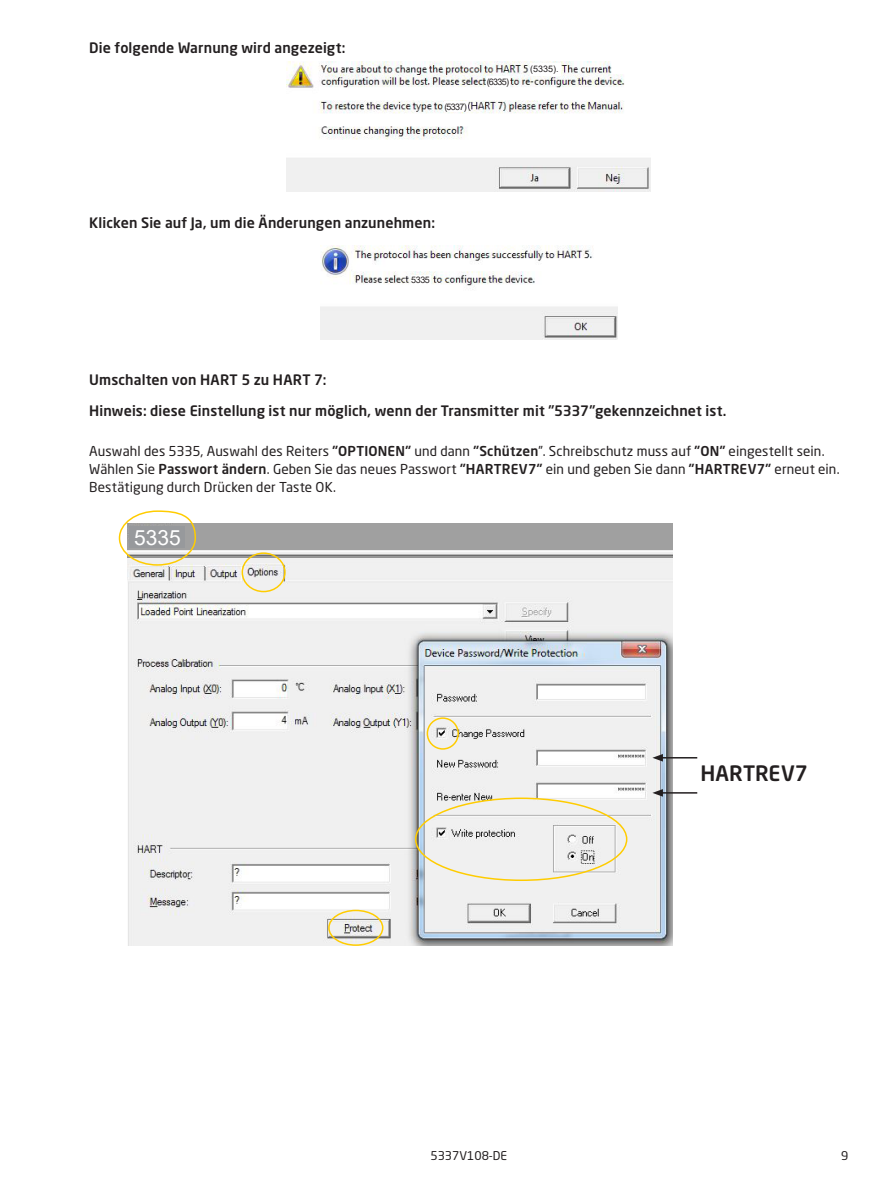
<style>
.page{position:relative;width:893px;height:1191px;background:#fff}
.page>*{position:absolute;margin:0;border:0;box-sizing:border-box;transform-origin:0 0}
.t1{font:500 21px "Neo Sans Pro";letter-spacing:.005em;color:#231f20}
.t2{font:21px "Arial";color:#fff}
.t3{font:500 14.25px/30.8px "Neo Sans Pro";letter-spacing:.01em;color:#231f20}
.t4{font:13.5px/18px "Neo Sans Pro";letter-spacing:.005em;color:#231f20}
.t5{font:12px "Neo Sans Pro";color:#231f20}
.t6{font:9px "Arial";letter-spacing:-.065em;color:#231f20}
.s1{font-weight:500}
</style>
<div class="page">
<img style="left:321px;top:246px;width:296px;height:94px">
<div style="left:411px;top:275px;width:20px;height:9px;background:#fff"></div>
<img style="left:287px;top:62px;width:364px;height:129px">
<div style="left:530px;top:63px;width:31px;height:12px;background:#fff"></div>
<div style="left:487px;top:76px;width:23px;height:10px;background:#fff"></div>
<div style="left:444px;top:101px;width:24px;height:10px;background:#fff"></div>
<img style="left:127px;top:524px;width:546px;height:422px">
<div style="left:242px;top:552px;width:44px;height:40px;border:2px solid #fc0;border-radius:50%"></div>
<div style="left:427px;top:717px;width:32px;height:32px;border:2px solid #fc0;border-radius:50%"></div>
<div style="left:415px;top:797px;width:212px;height:84px;border:2px solid #fc0;border-radius:50%"></div>
<div style="left:328px;top:909px;width:55px;height:37px;border:2px solid #fc0;border-radius:50%"></div>
<div style="left:130px;top:526px;width:55px;height:21px;background:#97999c"></div>
<div style="left:119px;top:510px;width:77px;height:56px;border:2px solid #fc0;border-radius:50%"></div>
<hr style="left:661px;top:757px;width:36px;height:1px;background:#231f20">
<svg style="left:652px;top:754px;width:11px;height:7px"></svg>
<hr style="left:661px;top:792px;width:36px;height:1px;background:#231f20">
<svg style="left:652px;top:789px;width:11px;height:7px"></svg>
<p class="t3" style="left:89px;top:32px;width:258px">Die folgende Warnung wird angezeigt:</p>
<p class="t6" style="left:444px;top:100px;width:24px">(5337)</p>
<p class="t6" style="left:487px;top:75px;width:24px">(6335)</p>
<p class="t6" style="left:530px;top:63px;width:30px">(5335).</p>
<p class="t3" style="left:89px;top:207px;width:347px">Klicken Sie auf Ja, um die Änderungen anzunehmen:</p>
<p class="t6" style="left:411px;top:274px;width:20px">5335</p>
<p class="t3" style="left:89px;top:364px;width:639px">Umschalten von HART 5 zu HART 7:<br>Hinweis: diese Einstellung ist nur möglich, wenn der Transmitter mit ”5337”gekennzeichnet ist.</p>
<p class="t4" style="left:89px;top:442px;width:752px">Auswahl des 5335, Auswahl des Reiters <span class="s1">”OPTIONEN”</span> und dann <span class="s1">”Schützen</span>”. Schreibschutz muss auf <span class="s1">”ON”</span> eingestellt sein.<br>Wählen Sie <span class="s1">Passwort ändern</span>. Geben Sie das neues Passwort <span class="s1">”HARTREV7”</span> ein und geben Sie dann <span class="s1">”HARTREV7”</span> erneut ein.<br>Bestätigung durch Drücken der Taste OK.</p>
<h1 class="t2" style="left:134px;top:523px;width:48px">5335</h1>
<h1 class="t1" style="left:700px;top:759px;width:109px">HARTREV7</h1>
<p class="t5" style="left:430px;top:1148px;width:78px">5337V108-DE</p>
<p class="t5" style="left:841px;top:1148px;width:9px">9</p>
</div>
